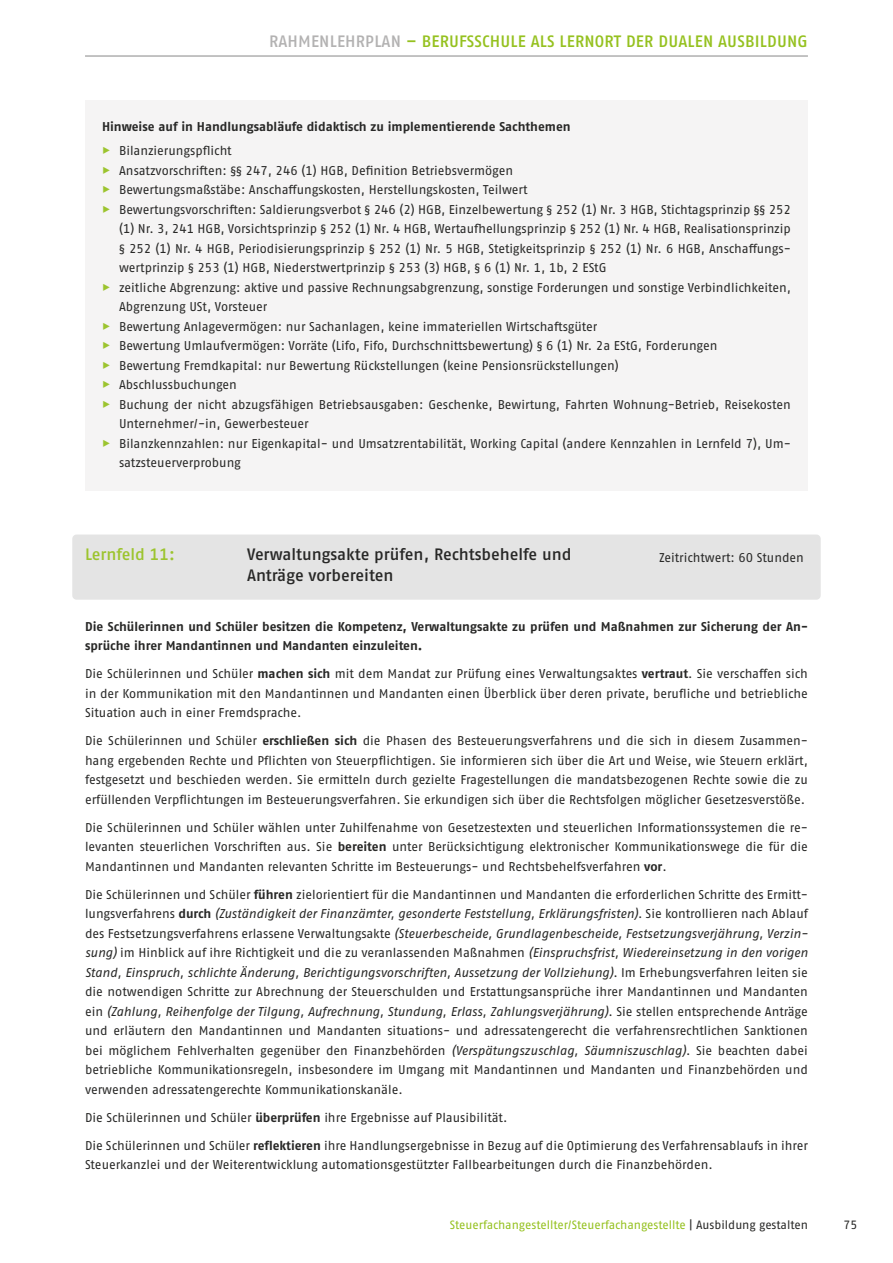
<style>
.page{position:relative;width:893px;height:1263px;background:#fff}
.page>*{position:absolute;margin:0;border:0;box-sizing:border-box;transform-origin:0 0}
.t1{font:500 16.5px "Fago Pro";letter-spacing:.01em;color:#95c11f}
.Lernfelder_Name_Lernfeld_zweizeilig{font:500 16.5px/21px "Fago Pro";letter-spacing:-.005em;color:#282827}
.Lernfelder_Name_Lernfeld_zweizeilig-2{font:500 16.5px "Fago Pro";letter-spacing:-.005em;color:#9cc42e}
.Fliesstext_gesamt_id1952{font:12.75px/19.5px "Fago Pro";letter-spacing:-.005em;color:#282827;text-align:justify}
.Fliesstext_gesamt_id1952-2{font:700 12.75px/19.5px "Fago Pro";color:#282827}
.Paragrafen_exlanation_heading{font:700 12.75px "Fago Pro";color:#282827}
.Lernfelder_Name_Lernfeld_zweizeilig-3{font:12.75px "Fago Pro";letter-spacing:-.005em;color:#282827}
.t2{font:12px "Fago Pro";letter-spacing:-.005em;color:#95c11f}
.t3{font:12px "Fago Pro";color:#282827}
.s1{color:#b3b2b2}
.s2{color:#9cc42e}
.s3{font-weight:700}
.s4{font-style:italic}
.s5{color:#282827}
</style>
<div class="page">
<hr style="left:85px;top:56px;width:723px;height:1px;background:#878787">
<div style="left:85px;top:100px;width:723px;height:55px;background:#f5f4f4"></div>
<div style="left:85px;top:143px;width:723px;height:55px;background:#f5f4f4"></div>
<div style="left:85px;top:182px;width:723px;height:114px;background:#f5f4f4"></div>
<div style="left:85px;top:260px;width:723px;height:75px;background:#f5f4f4"></div>
<div style="left:85px;top:319px;width:723px;height:55px;background:#f5f4f4"></div>
<div style="left:85px;top:358px;width:723px;height:55px;background:#f5f4f4"></div>
<div style="left:85px;top:377px;width:723px;height:75px;background:#f5f4f4"></div>
<div style="left:85px;top:416px;width:723px;height:75px;background:#f5f4f4"></div>
<div style="left:72px;top:534px;width:749px;height:66px;background:#e4e4e4;border-radius:4px"></div>
<p class="t1" style="left:269px;top:31px;width:540px"><span class="s1">RAHMENLEHRPLAN</span> – BERUFSSCHULE ALS LERNORT DER DUALEN AUSBILDUNG</p>
<p class="Paragrafen_exlanation_heading" style="left:102px;top:119px;width:470px">Hinweise auf in Handlungsabläufe didaktisch zu implementierende Sachthemen</p>
<p class="Fliesstext_gesamt_id1952" style="left:102px;top:141px;width:131px"><span class="s2">▶</span> Bilanzierungspflicht</p>
<p class="Fliesstext_gesamt_id1952" style="left:102px;top:160px;width:413px"><span class="s2">▶</span> Ansatzvorschriften: §§ 247, 246 (1) HGB, Definition Betriebsvermögen</p>
<p class="Fliesstext_gesamt_id1952" style="left:102px;top:180px;width:427px"><span class="s2">▶</span> Bewertungsmaßstäbe: Anschaffungskosten, Herstellungskosten, Teilwert</p>
<p class="Fliesstext_gesamt_id1952" style="left:119px;top:199px;width:673px;text-indent:-17px"><span class="s2">▶</span> Bewertungsvorschriften: Saldierungsverbot § 246 (2) HGB, Einzelbewertung § 252 (1) Nr. 3 HGB, Stichtagsprinzip §§ 252 (1) Nr. 3, 241 HGB, Vorsichtsprinzip § 252 (1) Nr. 4 HGB, Wertaufhellungsprinzip § 252 (1) Nr. 4 HGB, Realisationsprinzip § 252 (1) Nr. 4 HGB, Periodisierungsprinzip § 252 (1) Nr. 5 HGB, Stetigkeitsprinzip § 252 (1) Nr. 6 HGB, Anschaffungs&shy;wertprinzip § 253 (1) HGB, Niederstwertprinzip § 253 (3) HGB, § 6 (1) Nr. 1, 1b, 2 EStG</p>
<p class="Fliesstext_gesamt_id1952" style="left:119px;top:277px;width:673px;text-indent:-17px"><span class="s2">▶</span> zeitliche Abgrenzung: aktive und passive Rechnungsabgrenzung, sonstige Forderungen und sonstige Verbindlichkeiten,<br>Abgrenzung USt, Vorsteuer</p>
<p class="Fliesstext_gesamt_id1952" style="left:102px;top:316px;width:497px"><span class="s2">▶</span> Bewertung Anlagevermögen: nur Sachanlagen, keine immateriellen Wirtschaftsgüter</p>
<p class="Fliesstext_gesamt_id1952" style="left:102px;top:336px;width:617px"><span class="s2">▶</span> Bewertung Umlaufvermögen: Vorräte (Lifo, Fifo, Durchschnittsbewertung) § 6 (1) Nr. 2a EStG, Forderungen</p>
<p class="Fliesstext_gesamt_id1952" style="left:102px;top:355px;width:518px"><span class="s2">▶</span> Bewertung Fremdkapital: nur Bewertung Rückstellungen (keine Pensionsrückstellungen)</p>
<p class="Fliesstext_gesamt_id1952" style="left:102px;top:375px;width:136px"><span class="s2">▶</span> Abschlussbuchungen</p>
<p class="Fliesstext_gesamt_id1952" style="left:119px;top:394px;width:673px;text-indent:-17px"><span class="s2">▶</span> Buchung der nicht abzugsfähigen Betriebsausgaben: Geschenke, Bewirtung, Fahrten Wohnung-Betrieb, Reisekosten<br>Unternehmer/-in, Gewerbesteuer</p>
<p class="Fliesstext_gesamt_id1952" style="left:119px;top:433px;width:673px;text-indent:-17px"><span class="s2">▶</span> Bilanzkennzahlen: nur Eigenkapital- und Umsatzrentabilität, Working Capital (andere Kennzahlen in Lernfeld 7), Um&shy;satzsteuerverprobung</p>
<p class="Lernfelder_Name_Lernfeld_zweizeilig-2" style="left:85px;top:545px;width:91px">Lernfeld 11:</p>
<p class="Lernfelder_Name_Lernfeld_zweizeilig" style="left:247px;top:544px;width:326px">Verwaltungsakte prüfen, Rechtsbehelfe und<br>Anträge vorbereiten</p>
<p class="Lernfelder_Name_Lernfeld_zweizeilig-3" style="left:659px;top:550px;width:146px">Zeitrichtwert: 60 Stunden</p>
<p class="Fliesstext_gesamt_id1952-2" style="left:85px;top:616px;width:724px">Die Schülerinnen und Schüler besitzen die Kompetenz, Verwaltungsakte zu prüfen und Maßnahmen zur Sicherung der An&shy;sprüche ihrer Mandantinnen und Mandanten einzuleiten.</p>
<p class="Fliesstext_gesamt_id1952" style="left:85px;top:664px;width:724px">Die Schülerinnen und Schüler <span class="s3">machen sich</span> mit dem Mandat zur Prüfung eines Verwaltungsaktes <span class="s3">vertraut</span>. Sie verschaffen sich in der Kommunikation mit den Mandantinnen und Mandanten einen Überblick über deren private, berufliche und betriebliche Situation auch in einer Fremdsprache.</p>
<p class="Fliesstext_gesamt_id1952" style="left:85px;top:731px;width:724px">Die Schülerinnen und Schüler <span class="s3">erschließen sich</span> die Phasen des Besteuerungsverfahrens und die sich in diesem Zusammen&shy;hang ergebenden Rechte und Pflichten von Steuerpflichtigen. Sie informieren sich über die Art und Weise, wie Steuern erklärt, festgesetzt und beschieden werden. Sie ermitteln durch gezielte Fragestellungen die mandatsbezogenen Rechte sowie die zu erfüllenden Verpflichtungen im Besteuerungsverfahren. Sie erkundigen sich über die Rechtsfolgen möglicher Gesetzesverstöße.</p>
<p class="Fliesstext_gesamt_id1952" style="left:85px;top:817px;width:724px">Die Schülerinnen und Schüler wählen unter Zuhilfenahme von Gesetzestexten und steuerlichen Informationssystemen die re&shy;levanten steuerlichen Vorschriften aus. Sie <span class="s3">bereiten</span> unter Berücksichtigung elektronischer Kommunikationswege die für die Mandantinnen und Mandanten relevanten Schritte im Besteuerungs- und Rechtsbehelfsverfahren <span class="s3">vor</span>.</p>
<p class="Fliesstext_gesamt_id1952" style="left:85px;top:884px;width:724px">Die Schülerinnen und Schüler <span class="s3">führen</span> zielorientiert für die Mandantinnen und Mandanten die erforderlichen Schritte des Ermitt&shy;lungsverfahrens <span class="s3">durch</span> <span class="s4">(Zuständigkeit der Finanzämter, gesonderte Feststellung, Erklärungsfristen)</span>. Sie kontrollieren nach Ablauf des Festsetzungsverfahrens erlassene Verwaltungsakte <span class="s4">(Steuerbescheide, Grundlagenbescheide, Festsetzungsverjährung, Verzin&shy;sung)</span> im Hinblick auf ihre Richtigkeit und die zu veranlassenden Maßnahmen <span class="s4">(Einspruchsfrist, Wiedereinsetzung in den vorigen Stand, Einspruch, schlichte Änderung, Berichtigungsvorschriften, Aussetzung der Vollziehung)</span>. Im Erhebungsverfahren leiten sie die notwendigen Schritte zur Abrechnung der Steuerschulden und Erstattungsansprüche ihrer Mandantinnen und Mandanten ein <span class="s4">(Zahlung, Reihenfolge der Tilgung, Aufrechnung, Stundung, Erlass, Zahlungsverjährung)</span>. Sie stellen entsprechende Anträge und erläutern den Mandantinnen und Mandanten situations- und adressatengerecht die verfahrensrechtlichen Sanktionen bei möglichem Fehlverhalten gegenüber den Finanzbehörden <span class="s4">(Verspätungszuschlag, Säumniszuschlag)</span>. Sie beachten dabei betriebliche Kommunikationsregeln, insbesondere im Umgang mit Mandantinnen und Mandanten und Finanzbehörden und verwenden adressatengerechte Kommunikationskanäle.</p>
<p class="Fliesstext_gesamt_id1952" style="left:85px;top:1107px;width:424px">Die Schülerinnen und Schüler <span class="s3">überprüfen</span> ihre Ergebnisse auf Plausibilität.</p>
<p class="Fliesstext_gesamt_id1952" style="left:85px;top:1135px;width:724px">Die Schülerinnen und Schüler <span class="s3">reflektieren</span> ihre Handlungsergebnisse in Bezug auf die Optimierung des Verfahrensablaufs in ihrer<br>Steuerkanzlei und der Weiterentwicklung automationsgestützter Fallbearbeitungen durch die Finanzbehörden.</p>
<p class="t2" style="left:450px;top:1218px;width:360px">Steuerfachangestellter/Steuerfachangestellte <span class="s5">| Ausbildung gestalten</span></p>
<p class="t3" style="left:843px;top:1218px;width:15px">75</p>
</div>
